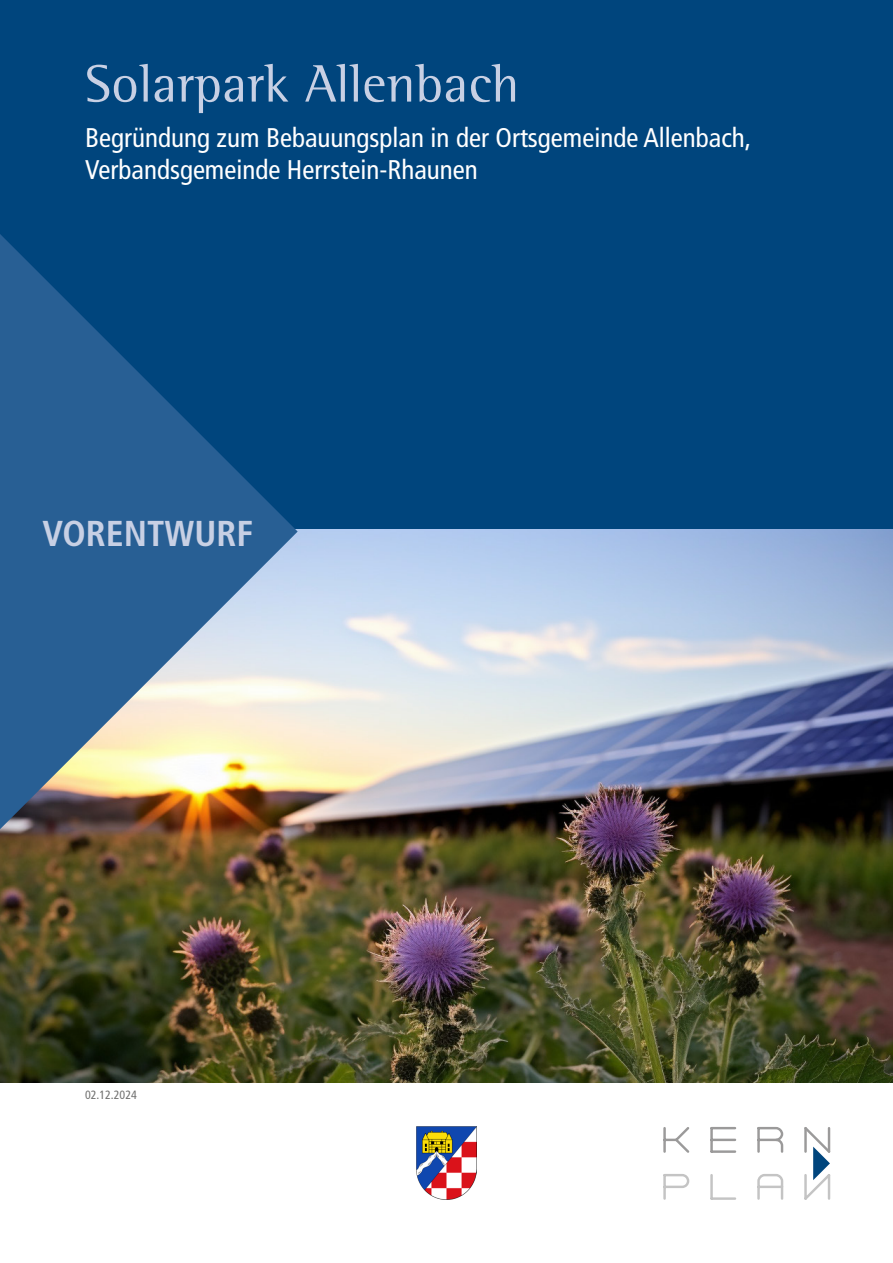
<style>
.page{position:relative;width:893px;height:1263px;background:#fff}
.page>*{position:absolute;margin:0;border:0;box-sizing:border-box;transform-origin:0 0}
.Projekttitel_dunkler_HG{font:54px "Rotis Semi Serif Std";color:#c8d0e4}
.Headline_Dreieck{font:700 condensed 36px "Frutiger LT Pro";color:#c8d0e4}
.Projektuntertitel_dunkler_HG{font:condensed 27px/32.4px "Frutiger LT Pro";color:#fff}
.Datum{font:condensed 12px "Frutiger LT Pro";color:#70706f}
</style>
<div class="page">
<div style="left:0;top:0;width:893px;height:531px;background:#00457d"></div>
<svg style="left:663px;top:1127px;width:74px;height:26px"></svg>
<hr style="left:710px;top:1175px;width:3px;height:23px;background:#c4c4c4">
<hr style="left:712px;top:1197px;width:23px;height:2px;background:#c4c4c4">
<svg style="left:663px;top:1174px;width:27px;height:25px"></svg>
<svg style="left:757px;top:1127px;width:27px;height:26px"></svg>
<svg style="left:757px;top:1174px;width:27px;height:25px"></svg>
<svg style="left:804px;top:1127px;width:26px;height:72px"></svg>
<img style="left:0;top:529px;width:893px;height:553px">
<svg style="left:0;top:234px;width:298px;height:595px;fill:#285f94"></svg>
<img style="left:416px;top:1127px;width:61px;height:72px">
<p class="Projekttitel_dunkler_HG" style="left:85px;top:52px;width:436px">Solarpark Allenbach</p>
<p class="Projektuntertitel_dunkler_HG" style="left:85px;top:121px;width:668px">Begründung zum Bebauungsplan in der Ortsgemeinde Allenbach,<br>Verbandsgemeinde Herrstein-Rhaunen</p>
<p class="Headline_Dreieck" style="left:43px;top:512px;width:212px">VORENTWURF</p>
<p class="Datum" style="left:85px;top:1087px;width:53px">02.12.2024</p>
</div>
